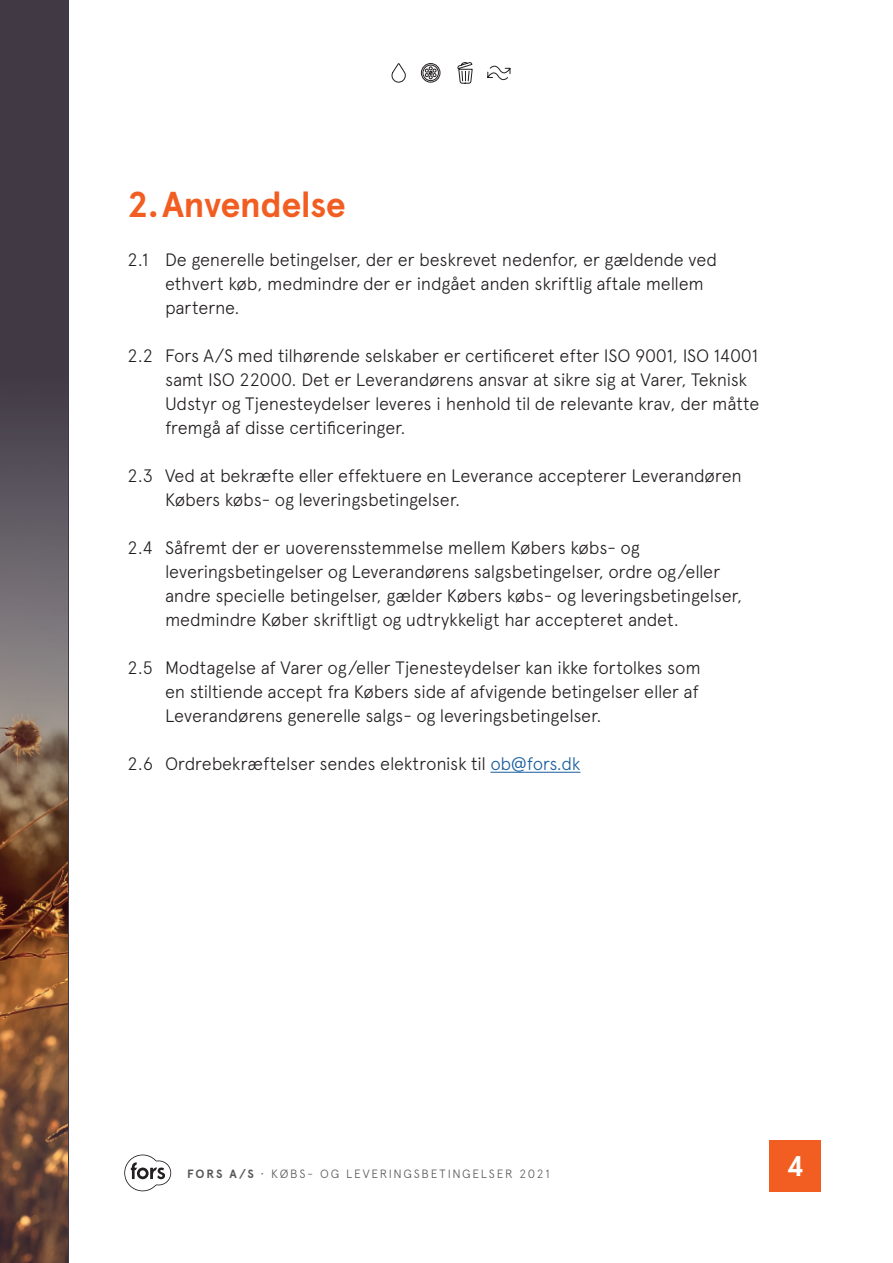
<style>
.page{position:relative;width:893px;height:1263px;background:#fff}
.page>*{position:absolute;margin:0;border:0;box-sizing:border-box;transform-origin:0 0}
.t1{font:700 36px "Apercu Pro";letter-spacing:-.015em;color:#f25d21}
.t2{font:700 28.5px "Apercu Pro";color:#fff}
.t3{font:300 18px/24px "Apercu Pro";letter-spacing:-.01em;color:#231f20}
.t4{font:300 12px "Apercu Pro";letter-spacing:.145em;color:#57585a}
.s1{color:#175d9e}
.s2{font-weight:700}
.s3{font-weight:400}
</style>
<div class="page">
<svg style="left:391px;top:64px;width:15px;height:19px"></svg>
<svg style="left:487px;top:65px;width:23px;height:16px"></svg>
<svg style="left:457px;top:62px;width:16px;height:22px"></svg>
<svg style="left:421px;top:63px;width:19px;height:20px"></svg>
<div style="left:0;top:0;width:68px;height:1263px;background:#413943"></div>
<svg style="left:124px;top:1154px;width:47px;height:37px"></svg>
<div style="left:770px;top:1141px;width:51px;height:51px;background:#f25d21"></div>
<img style="left:0;top:421px;width:67px;height:842px">
<hr style="left:490px;top:772px;width:90px;height:1px;background:#175d9e">
<h1 class="t1" style="left:128px;top:177px;width:220px">2.Anvendelse</h1>
<p class="t3" style="left:165px;top:246px;width:554px;text-indent:-37px">2.1 De generelle betingelser, der er beskrevet nedenfor, er gældende ved ethvert køb, medmindre der er indgået anden skriftlig aftale mellem parterne.</p>
<p class="t3" style="left:165px;top:342px;width:596px;text-indent:-37px">2.2 Fors A/S med tilhørende selskaber er certificeret efter ISO 9001, ISO 14001 samt ISO 22000. Det er Leverandørens ansvar at sikre sig at Varer, Teknisk Udstyr og Tjenesteydelser leveres i henhold til de relevante krav, der måtte fremgå af disse certificeringer.</p>
<p class="t3" style="left:165px;top:462px;width:578px;text-indent:-37px">2.3 Ved at bekræfte eller effektuere en Leverance accepterer Leverandøren<br>Købers købs- og leveringsbetingelser.</p>
<p class="t3" style="left:165px;top:534px;width:578px;text-indent:-37px">2.4 Såfremt der er uoverensstemmelse mellem Købers købs- og leveringsbetingelser og Leverandørens salgsbetingelser, ordre og/eller andre specielle betingelser, gælder Købers købs- og leveringsbetingelser, medmindre Køber skriftligt og udtrykkeligt har accepteret andet.</p>
<p class="t3" style="left:165px;top:654px;width:537px;text-align:justify;text-indent:-37px">2.5 Modtagelse af Varer og/eller Tjenesteydelser kan ikke fortolkes som en stiltiende accept fra Købers side af afvigende betingelser eller af Leverandørens generelle salgs- og leveringsbetingelser.</p>
<p class="t3" style="left:128px;top:750px;width:454px">2.6 Ordrebekræftelser sendes elektronisk til <span class="s1">ob@fors.dk</span></p>
<p class="t4" style="left:187px;top:1165px;width:364px"><span class="s2">FORS A/S</span> <span class="s3">·</span> KØBS- OG LEVERINGSBETINGELSER 2021</p>
<h2 class="t2" style="left:786px;top:1145px;width:19px">4</h2>
</div>
